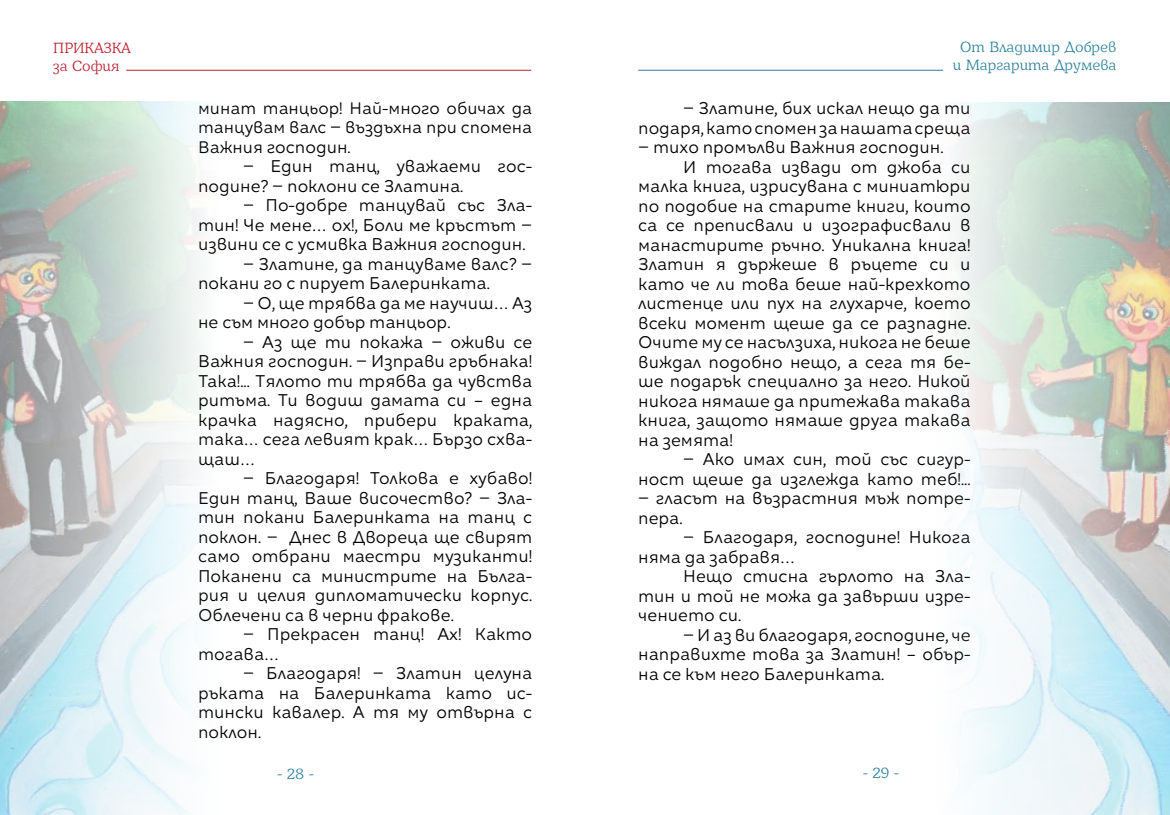
<style>
.page{position:relative;width:1170px;height:815px;background:#fff}
.page>*{position:absolute;margin:0;border:0;box-sizing:border-box;transform-origin:0 0}
.t1{font:16.25px/19.5px "Kometa";color:#000}
.t2{font:15.88px/19.5px "Kometa";color:#000}
.t3{font:15px/18px "Barkentina 2";color:#2a809b;text-align:center}
.t4{font:15px/18px "Barkentina 2";color:#be1e2d}
.s1{font-size:16.25px}
.s2{font-size:15.88px}
</style>
<div class="page">
<hr style="left:126px;top:70px;width:405px;height:1px;background:#be1e2d">
<hr style="left:638px;top:70px;width:305px;height:1px;background:#2a809b">
<img style="left:0;top:102px;width:201px;height:713px">
<img style="left:955px;top:102px;width:214px;height:713px">
<p class="t4" style="left:53px;top:38px;width:79px">ПРИКАЗКА за София</p>
<p class="t3" style="left:952px;top:38px;width:165px">От Владимир Добрев и Маргарита Друмева</p>
<p class="t2" style="left:198px;top:98px;width:335px">минат танцьор! Най-много обичах да танцувам валс <span class="s1">–</span> въздъхна при спомена</p>
<p class="t1" style="left:198px;top:137px;width:154px"><span class="s2">Важния</span> господин.</p>
<p class="t1" style="left:198px;top:156px;width:336px;text-indent:45px">– Един танц, уважаеми гос&shy;подине? – поклони се Златина.</p>
<p class="t1" style="left:198px;top:195px;width:336px;text-align:justify;text-indent:45px">– По-добре танцувай със Зла&shy;тин! Че мене… ох!, Боли ме кръстът – извини се с усмивка Важния господин.</p>
<p class="t1" style="left:198px;top:254px;width:336px;text-indent:45px">– Златине, да танцуваме валс? – покани го с пирует Балеринката.</p>
<p class="t1" style="left:198px;top:293px;width:336px;text-indent:45px">– О, ще трябва да ме научиш… Аз не съм много добър танцьор.</p>
<p class="t1" style="left:198px;top:332px;width:336px;text-align:justify;text-indent:45px">– Аз ще ти покажа – оживи се Важния господин. – Изправи гръбнака!<br>Така!... Тялото ти трябва да чувства ритъма. Ти водиш дамата си – една крачка надясно, прибери краката, така… сега левият крак… Бързо схва&shy;щаш…</p>
<p class="t1" style="left:198px;top:468px;width:336px;text-align:justify;text-indent:45px">– Благодаря! Толкова е хубаво!<br>Един танц, Ваше височество? – Зла&shy;тин покани Балеринката на танц с поклон. – Днес в Двореца ще свирят само отбрани маестри музиканти!<br>Поканени са министрите на Бълга&shy;рия и целия дипломатически корпус.<br>Облечени са в черни фракове.</p>
<p class="t1" style="left:198px;top:624px;width:335px;text-indent:45px">– Прекрасен танц! Ах! Както тогава…</p>
<p class="t1" style="left:198px;top:663px;width:336px;text-align:justify;text-indent:45px">– Благодаря! – Златин целуна ръката на Балеринката като ис&shy;тински кавалер. А тя му отвърна с поклон.</p>
<p class="t1" style="left:638px;top:99px;width:334px;text-align:right">– Златине, бих искал нещо да ти подаря, като спомен за нашата среща</p>
<p class="t1" style="left:638px;top:138px;width:307px">– тихо промълви Важния господин.</p>
<p class="t1" style="left:683px;top:157px;width:289px">И тогава извади от джоба си</p>
<p class="t1" style="left:638px;top:177px;width:334px">малка книга, изрисувана с миниатюри</p>
<p class="t1" style="left:638px;top:196px;width:334px">по подобие на старите книги, които</p>
<p class="t1" style="left:638px;top:216px;width:334px">са се преписвали и изографисвали в</p>
<p class="t1" style="left:638px;top:235px;width:334px">манастирите ръчно. Уникална книга!</p>
<p class="t1" style="left:638px;top:255px;width:334px">Златин я държеше в ръцете си и</p>
<p class="t1" style="left:638px;top:274px;width:334px">като че ли това беше най-крехкото</p>
<p class="t1" style="left:638px;top:294px;width:334px">листенце или пух на глухарче, което</p>
<p class="t1" style="left:638px;top:313px;width:334px">всеки момент щеше да се разпадне.</p>
<p class="t1" style="left:638px;top:333px;width:334px">Очите му се насълзиха, никога не беше</p>
<p class="t1" style="left:638px;top:352px;width:334px">виждал подобно нещо, а сега тя бе-</p>
<p class="t1" style="left:638px;top:372px;width:334px">ше подарък специално за него. Никой</p>
<p class="t1" style="left:638px;top:391px;width:334px">никога нямаше да притежава такава</p>
<p class="t1" style="left:638px;top:411px;width:334px">книга, защото нямаше друга такава</p>
<p class="t1" style="left:638px;top:430px;width:96px">на земята!</p>
<p class="t1" style="left:638px;top:450px;width:334px;text-align:right">– Ако имах син, той със сигур&shy;ност щеше да изглежда като теб!...</p>
<p class="t1" style="left:638px;top:489px;width:334px">– гласът на възрастния мъж потре&shy;пера.</p>
<p class="t1" style="left:638px;top:528px;width:334px;text-indent:45px">– Благодаря, господине! Никога няма да забравя…</p>
<p class="t1" style="left:638px;top:567px;width:334px;text-align:justify;text-indent:45px">Нещо стисна гърлото на Зла&shy;тин и той не можа да завърши изре&shy;чението си.</p>
<p class="t1" style="left:638px;top:625px;width:334px;text-align:justify;text-indent:45px">– И аз ви благодаря, господине, че направихте това за Златин! – обър&shy;на се към него Балеринката.</p>
<p class="t3" style="left:277px;top:764px;width:38px">- 28 -</p>
<p class="t3" style="left:862px;top:764px;width:38px">- 29 -</p>
</div>
